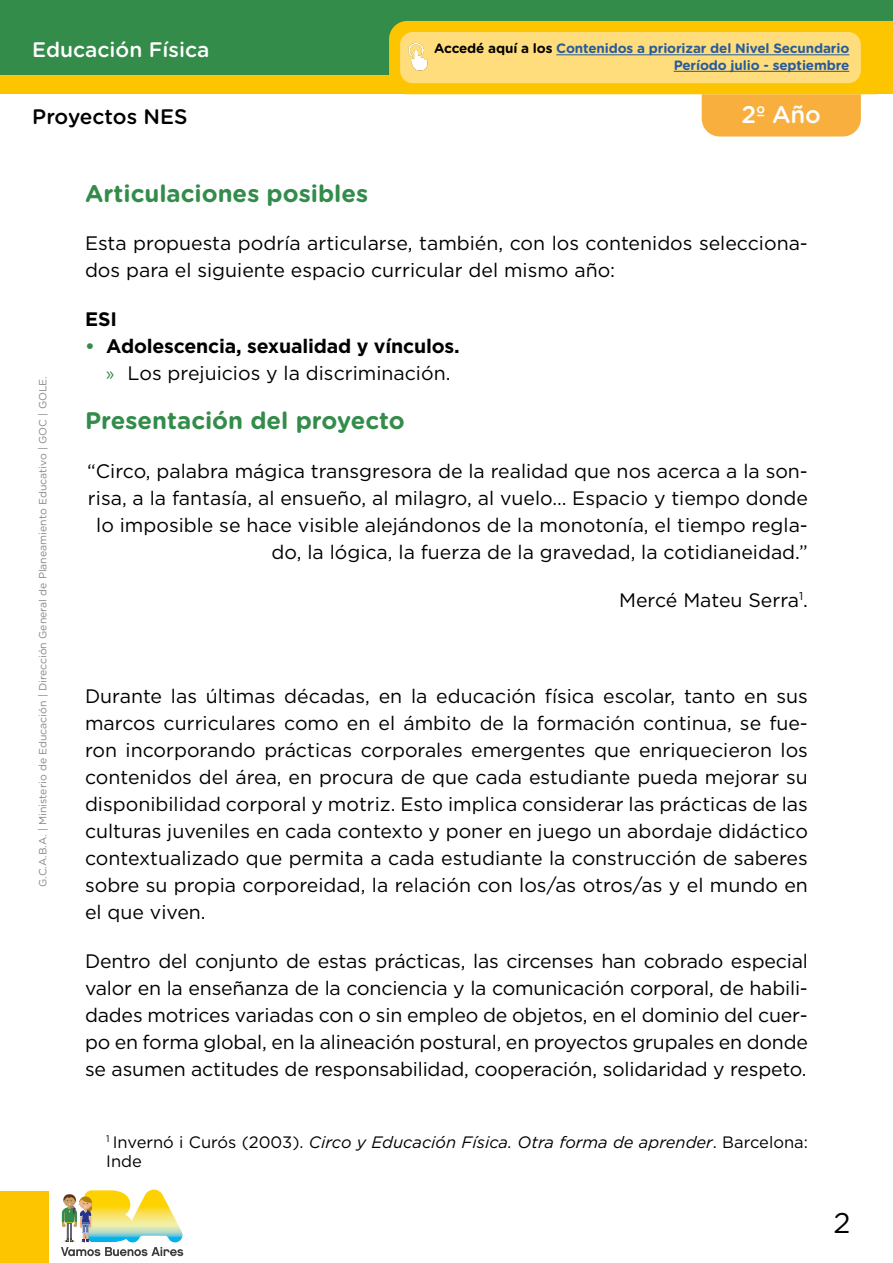
<style>
.page{position:relative;width:893px;height:1263px;background:#fff}
.page>*{position:absolute;margin:0;border:0;box-sizing:border-box;transform-origin:0 0}
.t1{font:28.5px "Gotham Rounded";color:#000}
.t2{font:700 24px "Gotham Rounded";color:#338c4a}
.t3{font:500 24px "Gotham Rounded";color:#fff}
.t4{font:500 21px "Gotham Rounded";color:#fff}
.t5{font:500 21px "Gotham Rounded";color:#000}
.t6{font:19.5px/27px "Gotham";color:#000;text-align:justify}
.t7{font:700 19.5px/27px "Gotham";letter-spacing:-.01em;color:#000}
.t8{font:italic 16.5px/19.8px "Gotham";color:#000}
.t9{font:700 13.5px/16.5px "Gotham Rounded";letter-spacing:-.01em;color:#275b9b;text-align:right}
.t10{font:10.5px "Gotham Rounded";color:#878787}
.s1{color:#000}
.s2{color:#338c4a}
.s3{font-family:"Myriad Pro";font-weight:400;color:#338c4a}
.s4{font-weight:400}
.s5{font-style:normal}
</style>
<div class="page">
<div style="left:0;top:0;width:893px;height:78px;background:#338c4a"></div>
<div style="left:0;top:1191px;width:48px;height:72px;background:#fdc500"></div>
<svg style="left:61px;top:1189px;width:122px;height:67px"></svg>
<div style="left:0;top:75px;width:893px;height:19px;background:#fdc500"></div>
<svg style="left:389px;top:21px;width:504px;height:115px"></svg>
<div style="left:400px;top:32px;width:461px;height:51px;background:#ffdc7c;border-radius:13px"></div>
<img style="left:400px;top:33px;width:28px;height:48px">
<hr style="left:556px;top:54px;width:293px;height:1px;background:#275b9b">
<hr style="left:674px;top:71px;width:175px;height:1px;background:#275b9b">
<p class="t4" style="left:32px;top:35px;width:179px">Educación Física</p>
<p class="t5" style="left:32px;top:101px;width:157px">Proyectos NES</p>
<p class="t9" style="left:434px;top:40px;width:417px"><span class="s1">Accedé aquí a los</span> Contenidos a priorizar del Nivel Secundario<br>Período julio - septiembre</p>
<p class="t3" style="left:742px;top:97px;width:81px">2º Año</p>
<p class="t10" style="left:36px;top:887px;width:512px;rotate:-90deg">G.C.A.B.A. | Ministerio de Educación | Dirección General de Planeamiento Educativo | GOC | GOLE.</p>
<p class="t2" style="left:85px;top:176px;width:285px">Articulaciones posibles</p>
<p class="t6" style="left:85px;top:229px;width:724px">Esta propuesta podría articularse, también, con los contenidos selecciona&shy;dos para el siguiente espacio curricular del mismo año:</p>
<p class="t7" style="left:85px;top:305px;width:34px">ESI</p>
<p class="t7" style="left:106px;top:332px;width:355px;text-indent:-21px"><span class="s2">•</span> Adolescencia, sexualidad y vínculos. <span class="s3">»</span> <span class="s4">Los prejuicios y la discriminación.</span></p>
<p class="t2" style="left:85px;top:403px;width:321px">Presentación del proyecto</p>
<p class="t6" style="left:87px;top:457px;width:722px;text-align:right">“Circo, palabra mágica transgresora de la realidad que nos acerca a la son&shy;risa, a la fantasía, al ensueño, al milagro, al vuelo… Espacio y tiempo donde lo imposible se hace visible alejándonos de la monotonía, el tiempo regla&shy;do, la lógica, la fuerza de la gravedad, la cotidianeidad.”</p>
<p class="t6" style="left:619px;top:586px;width:190px">Mercé Mateu Serra<sup>1</sup>.</p>
<p class="t6" style="left:85px;top:683px;width:724px">Durante las últimas décadas, en la educación física escolar, tanto en sus marcos curriculares como en el ámbito de la formación continua, se fue&shy;ron incorporando prácticas corporales emergentes que enriquecieron los contenidos del área, en procura de que cada estudiante pueda mejorar su disponibilidad corporal y motriz. Esto implica considerar las prácticas de las culturas juveniles en cada contexto y poner en juego un abordaje didáctico contextualizado que permita a cada estudiante la construcción de saberes sobre su propia corporeidad, la relación con los/as otros/as y el mundo en el que viven.</p>
<p class="t6" style="left:85px;top:947px;width:724px">Dentro del conjunto de estas prácticas, las circenses han cobrado especial valor en la enseñanza de la conciencia y la comunicación corporal, de habili&shy;dades motrices variadas con o sin empleo de objetos, en el dominio del cuer&shy;po en forma global, en la alineación postural, en proyectos grupales en donde se asumen actitudes de responsabilidad, cooperación, solidaridad y respeto.</p>
<p class="t8" style="left:106px;top:1131px;width:703px"><sup>1</sup> <span class="s5">Invernó i Curós (2003).</span> Circo y Educación Física. Otra forma de aprender<span class="s5">. Barcelona:<br>Inde</span></p>
<h1 class="t1" style="left:833px;top:1203px;width:19px">2</h1>
</div>
